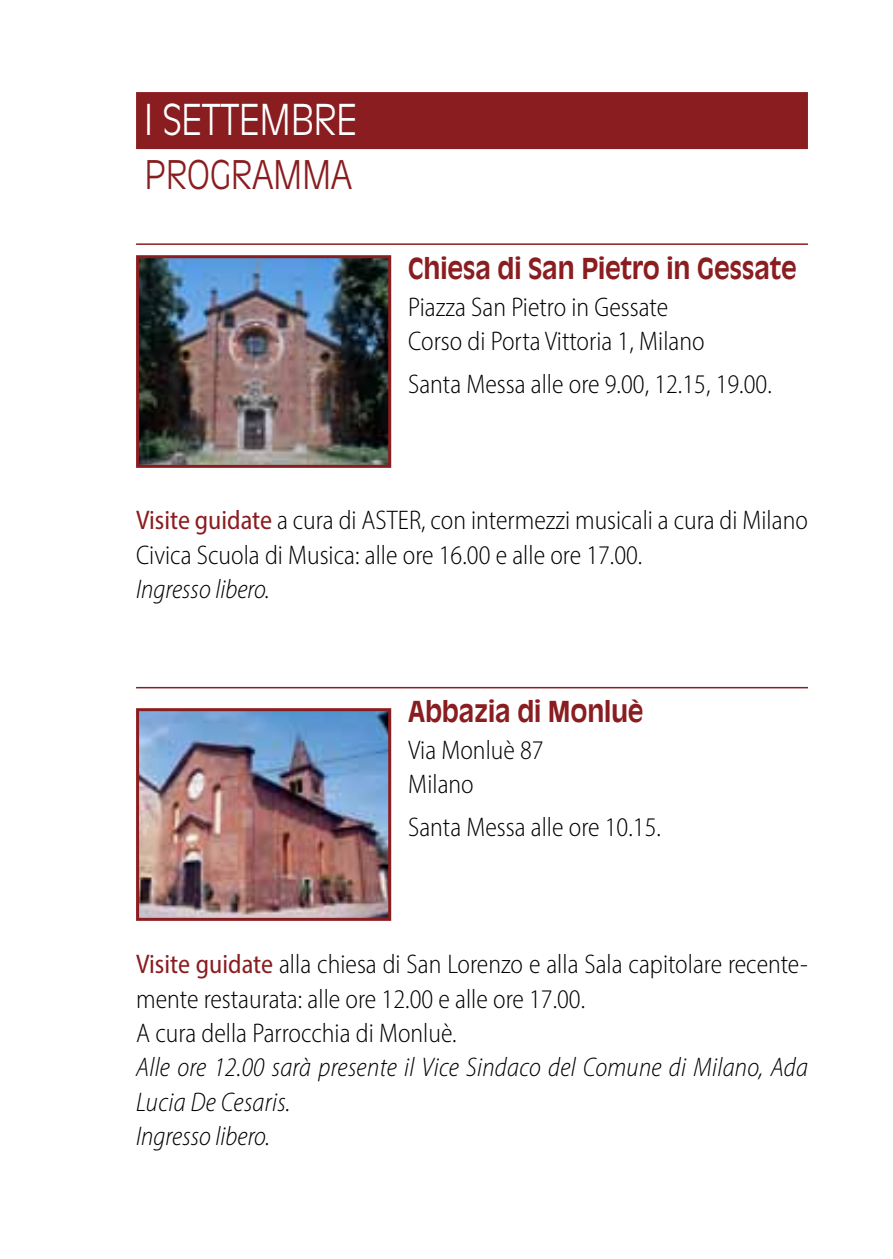
<style>
.page{position:relative;width:893px;height:1259px;background:#fff}
.page>*{position:absolute;margin:0;border:0;box-sizing:border-box;transform-origin:0 0}
.t1{font:300 42px "Antique Olive Std";color:#fff;scale:.9 1}
.t2{font:300 39px "Antique Olive Std";letter-spacing:-.01em;color:#8a1d20;scale:.9 1}
.t3{font:700 28.5px "Antique Olive Std";letter-spacing:-.01em;color:#8a1d20;scale:.9 1}
.t4{font:300 semi-condensed 27px/34.2px "Myriad Pro";color:#000}
.t5{font:italic 300 semi-condensed 27px/34.5px "Myriad Pro";letter-spacing:.01em;color:#000}
.s1{font-weight:400;color:#8a1d20}
</style>
<div class="page">
<div style="left:136px;top:92px;width:672px;height:57px;background:#8a1d20"></div>
<hr style="left:136px;top:243px;width:672px;height:2px;background:#8a1d20">
<hr style="left:136px;top:687px;width:672px;height:1px;background:#8a1d20">
<img style="left:140px;top:259px;width:247px;height:205px">
<div style="left:136px;top:255px;width:255px;height:213px;border:3px solid #8a1d20"></div>
<img style="left:140px;top:712px;width:247px;height:205px">
<div style="left:136px;top:708px;width:255px;height:213px;border:3px solid #8a1d20"></div>
<h1 class="t1" style="left:145px;top:94px;width:42px">I SETTE</h1>
<h1 class="t1" style="left:260px;top:94px;width:59px">MBRE</h1>
<h2 class="t2" style="left:145px;top:152px;width:232px">PROGRAMMA</h2>
<p class="t3" style="left:408px;top:251px;width:433px">Chiesa di San Pietro in Gessate</p>
<p class="t4" style="left:408px;top:289px;width:298px">Piazza San Pietro in Gessate<br>Corso di Porta Vittoria 1, Milano</p>
<p class="t4" style="left:408px;top:366px;width:365px">Santa Messa alle ore 9.00, 12.15, 19.00.</p>
<p class="t4" style="left:136px;top:503px;width:673px"><span class="s1">Visite guidate</span> a cura di ASTER, con intermezzi musicali a cura di Milano<br>Civica Scuola di Musica: alle ore 16.00 e alle ore 17.00.</p>
<p class="t5" style="left:136px;top:572px;width:135px">Ingresso libero.</p>
<p class="t3" style="left:408px;top:694px;width:263px">Abbazia di Monluè</p>
<p class="t4" style="left:408px;top:733px;width:137px">Via Monluè 87<br>Milano</p>
<p class="t4" style="left:408px;top:810px;width:254px">Santa Messa alle ore 10.15.</p>
<p class="t4" style="left:136px;top:947px;width:673px"><span class="s1">Visite guidate</span> alla chiesa di San Lorenzo e alla Sala capitolare recente&shy;mente restaurata: alle ore 12.00 e alle ore 17.00.<br>A cura della Parrocchia di Monluè.</p>
<p class="t5" style="left:136px;top:1050px;width:673px">Alle ore 12.00 sarà presente il Vice Sindaco del Comune di Milano, Ada<br>Lucia De Cesaris.<br>Ingresso libero.</p>
</div>
